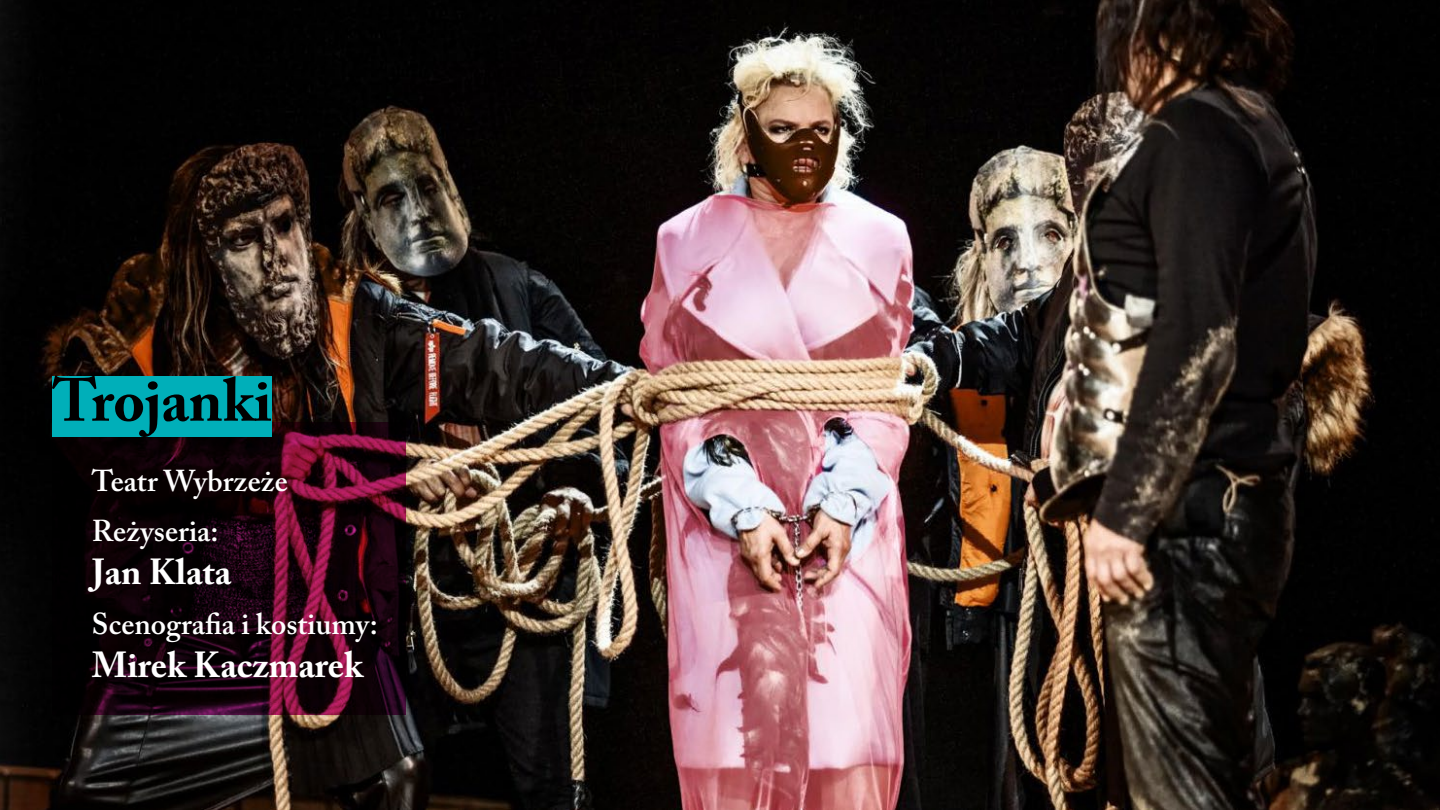
<style>
.page{position:relative;width:1440px;height:810px;background:#fff}
.page>*{position:absolute;margin:0;border:0;box-sizing:border-box;transform-origin:0 0}
.naglowek{font:700 60.22px "Adobe Caslon Pro";color:#000}
.Styl_akapitowy_2{font:700 36px "Adobe Caslon Pro";color:#fff}
.Styl_akapitowy_1{font:600 30px "Adobe Caslon Pro";color:#fff}
.akapit_bialy{font:600 30px "Adobe Caslon Pro";letter-spacing:.005em;color:#fff}
</style>
<div class="page">
<img style="left:0;top:0;width:1440px;height:810px">
<svg style="left:52px;top:422px;width:354px;height:293px;background:#210410"></svg>
<div style="left:52px;top:376px;width:220px;height:61px;background:#00afb9"></div>
<p class="naglowek" style="left:52px;top:365px;width:221px">Trojanki</p>
<p class="akapit_bialy" style="left:92px;top:464px;width:198px">Teatr Wybrzeże</p>
<p class="Styl_akapitowy_1" style="left:92px;top:513px;width:128px">Reżyseria:</p>
<p class="Styl_akapitowy_2" style="left:92px;top:551px;width:141px">Jan Klata</p>
<p class="Styl_akapitowy_1" style="left:92px;top:606px;width:288px">Scenografia i kostiumy:</p>
<p class="Styl_akapitowy_2" style="left:92px;top:643px;width:273px">Mirek Kaczmarek</p>
</div>
